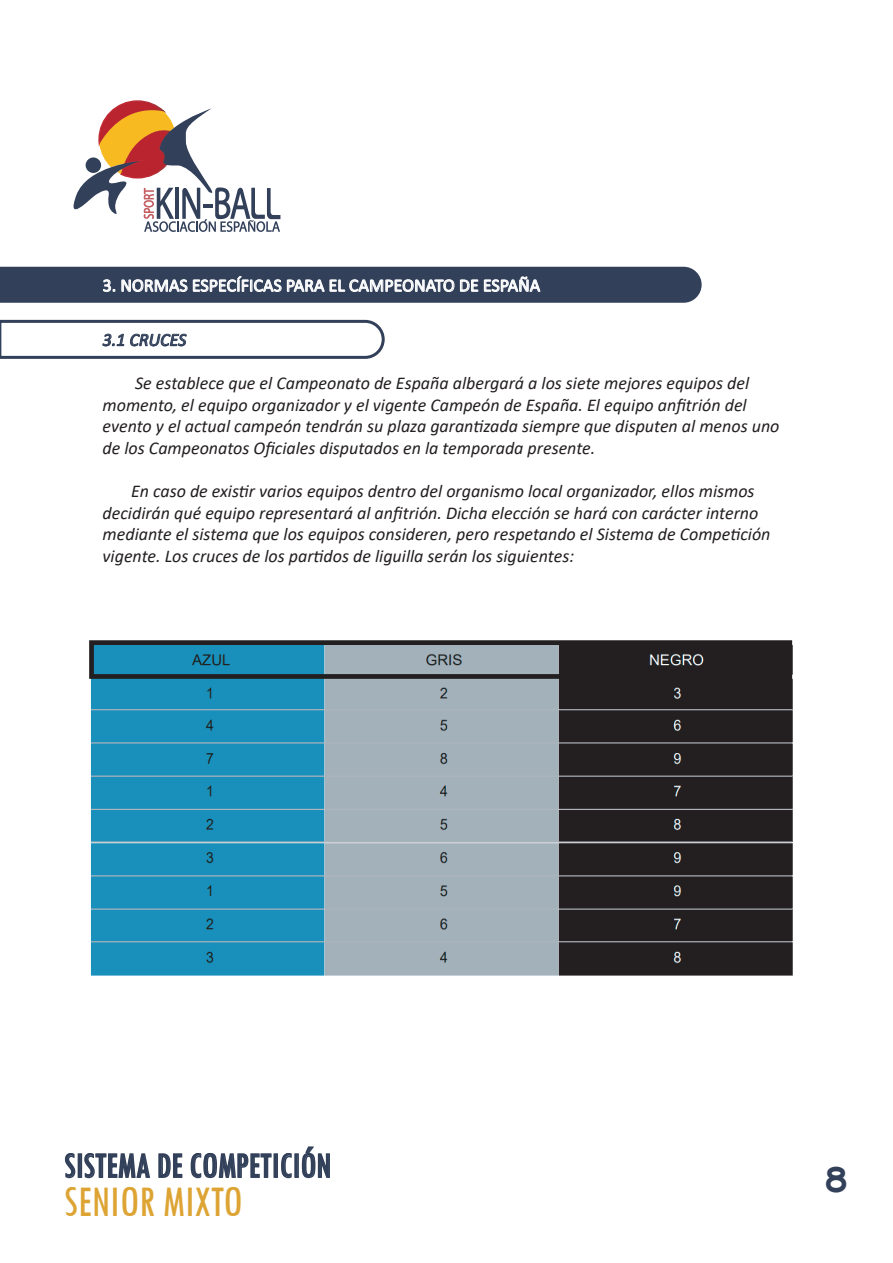
<style>
.page{position:relative;width:893px;height:1263px;background:#fff}
.page>*{position:absolute;margin:0;border:0;box-sizing:border-box;transform-origin:0 0}
.t1{font:condensed 45.45px "Tw Cen";color:#dda433;scale:.95 1}
.t2{font:condensed 37.05px "Tw Cen";color:#32405a;scale:.95 1}
.t3{font:900 33.15px "Florencesans";color:#32405a}
.t4{font:italic 18px/21.6px "Calibri";color:#231f20}
.t5{font:18px "Calibri";color:#fff}
.t6{font:italic 18px "Calibri";color:#32405a}
</style>
<div class="page">
<svg style="left:73px;top:100px;width:207px;height:132px"></svg>
<div style="left:86px;top:157px;width:15px;height:16px;background:#32405a;border-radius:50%"></div>
<svg style="left:64px;top:1153px;width:12px;height:26px"></svg>
<div style="left:78px;top:1153px;width:4px;height:25px;border:2px solid #32405a"></div>
<svg style="left:84px;top:1153px;width:67px;height:26px"></svg>
<svg style="left:158px;top:1153px;width:25px;height:25px"></svg>
<svg style="left:190px;top:1152px;width:82px;height:27px"></svg>
<div style="left:274px;top:1153px;width:4px;height:25px;border:2px solid #32405a"></div>
<svg style="left:281px;top:1153px;width:11px;height:26px"></svg>
<div style="left:294px;top:1153px;width:5px;height:25px;border:2px solid #32405a"></div>
<svg style="left:301px;top:1146px;width:29px;height:33px"></svg>
<svg style="left:0;top:267px;width:702px;height:36px;background:#455269"></svg>
<svg style="left:0;top:319px;width:385px;height:40px"></svg>
<img style="left:89px;top:640px;width:704px;height:336px">
<p class="t5" style="left:103px;top:273px;width:439px">3. NORMAS ESPECÍFICAS PARA EL CAMPEONATO DE ESPAÑA</p>
<p class="t6" style="left:103px;top:327px;width:85px">3.1 CRUCES</p>
<p class="t4" style="left:103px;top:371px;width:678px;text-indent:33px">Se establece que el Campeonato de España albergará a los siete mejores equipos del momento, el equipo organizador y el vigente Campeón de España. El equipo anfitrión del evento y el actual campeón tendrán su plaza garantizada siempre que disputen al menos uno de los Campeonatos Oficiales disputados en la temporada presente.</p>
<p class="t4" style="left:103px;top:479px;width:669px;text-indent:28px">En caso de existir varios equipos dentro del organismo local organizador, ellos mismos decidirán qué equipo representará al anfitrión. Dicha elección se hará con carácter interno mediante el sistema que los equipos consideren, pero respetando el Sistema de Competición vigente. Los cruces de los partidos de liguilla serán los siguientes:</p>
<h2 class="t2" style="left:64px;top:1143px;width:282px">SISTEMA DE COMPETICIÓN</h2>
<h1 class="t1" style="left:64px;top:1174px;width:190px">SENIOR MIXTO</h1>
<h3 class="t3" style="left:824px;top:1161px;width:26px">8</h3>
</div>
